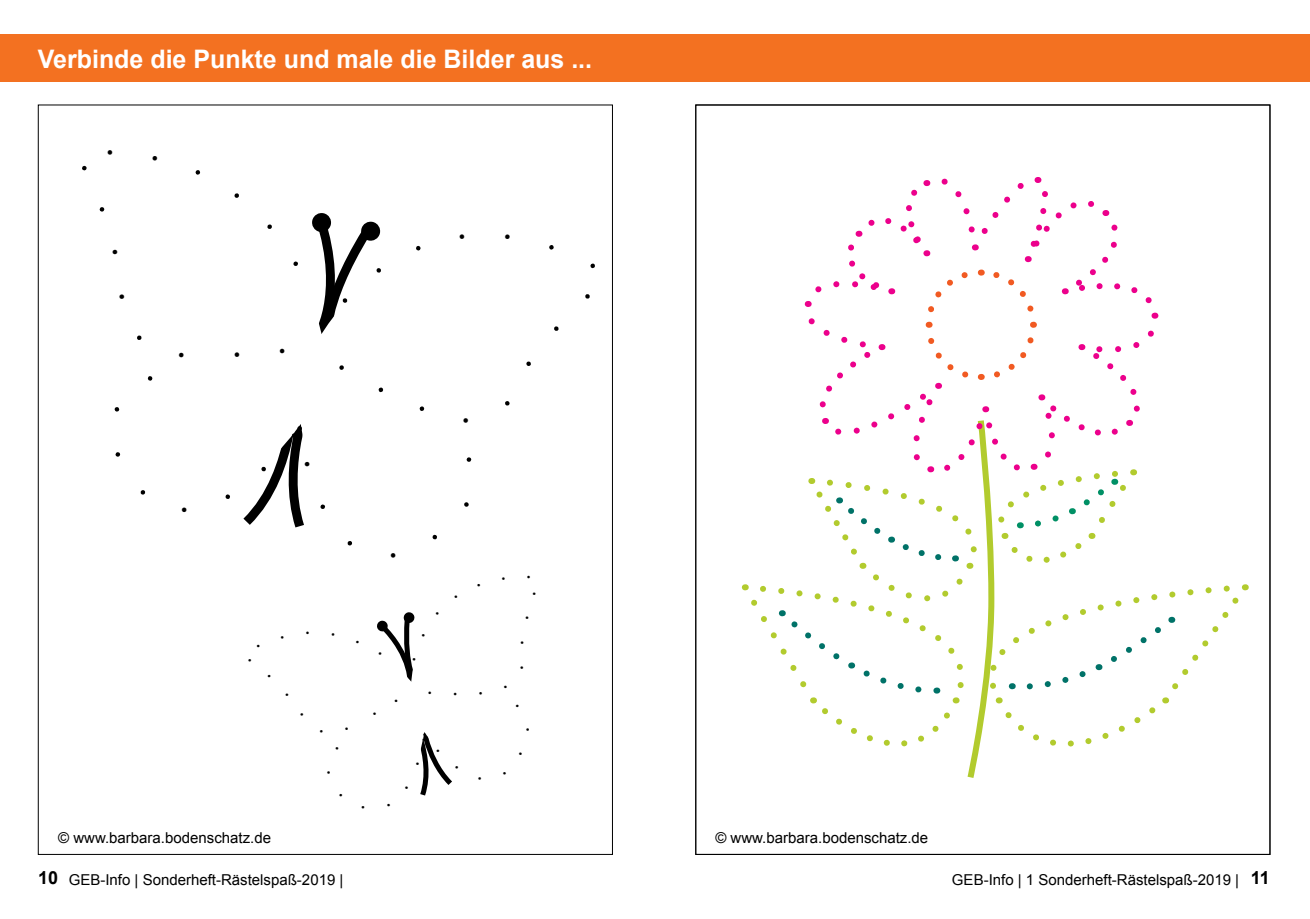
<style>
.page{position:relative;width:1310px;height:919px;background:#fff}
.page>*{position:absolute;margin:0;border:0;box-sizing:border-box;transform-origin:0 0}
.t1{font:39.6px "Minion Pro";color:#000}
.t2{font:700 25.5px "Arial";color:#fff}
.t3{font:22.35px "Minion Pro";color:#000}
.t4{font:15px "Arial";color:#000}
.s1{font-weight:700;font-size:18px}
</style>
<div class="page">
<div style="left:655px;top:34px;width:655px;height:47px;background:#f37121"></div>
<div style="left:0;top:34px;width:655px;height:47px;background:#f37121"></div>
<svg style="left:741px;top:177px;width:507px;height:601px"></svg>
<svg style="left:312px;top:213px;width:69px;height:121px"></svg>
<svg style="left:243px;top:424px;width:61px;height:104px"></svg>
<svg style="left:420px;top:732px;width:32px;height:64px"></svg>
<svg style="left:377px;top:612px;width:38px;height:70px"></svg>
<h2 class="t2" style="left:38px;top:42px;width:556px">Verbinde die Punkte und male die Bilder aus ...</h2>
<h1 class="t1" style="left:189px;top:547px;width:11px;rotate:180deg">.</h1>
<h3 class="t3" style="left:458px;top:715px;width:7px;rotate:-180deg">.</h3>
<p class="t4" style="left:58px;top:827px;width:214px">© www.barbara.bodenschatz.de</p>
<p class="t4" style="left:715px;top:827px;width:214px">© www.barbara.bodenschatz.de</p>
<p class="t4" style="left:38px;top:870px;width:307px"><span class="s1">10</span> GEB-Info | Sonderheft-Rästelspaß-2019 |</p>
<p class="t4" style="left:952px;top:870px;width:319px">GEB-Info | 1 Sonderheft-Rästelspaß-2019 | <span class="s1">11</span></p>
</div>
